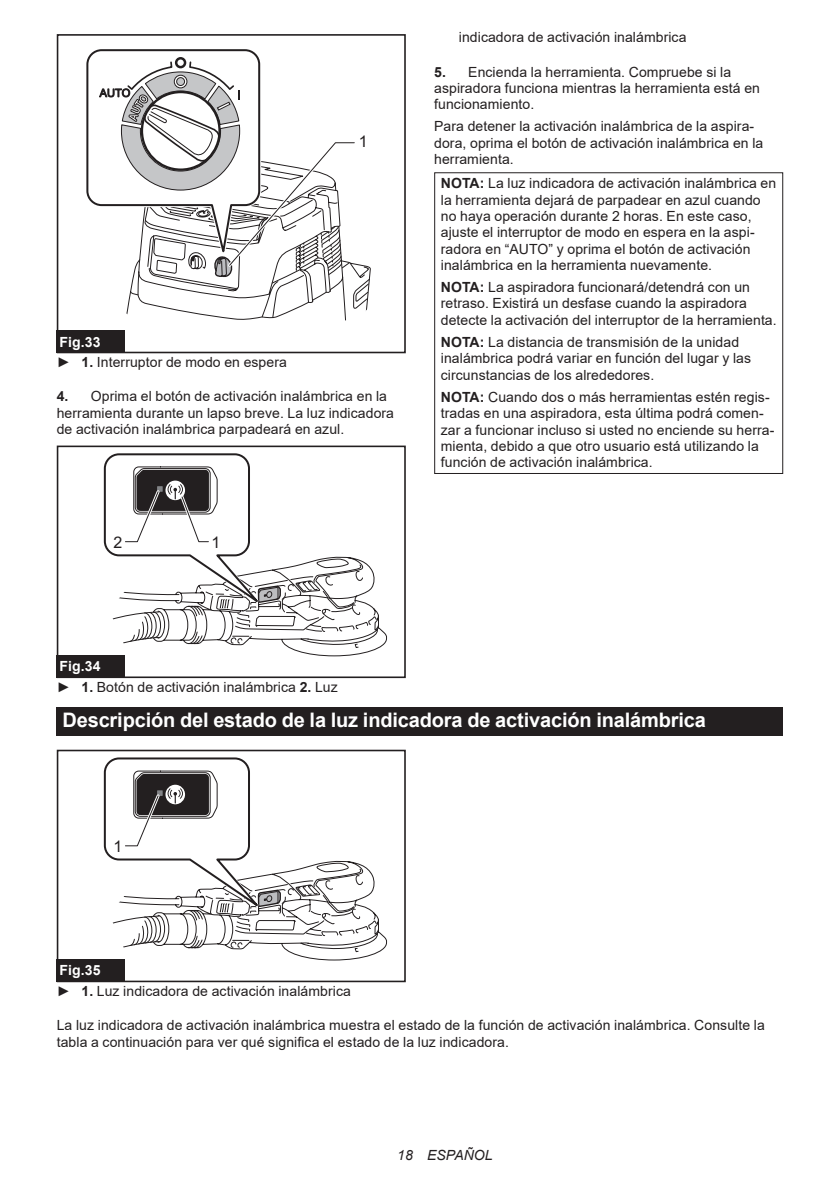
<style>
.page{position:relative;width:840px;height:1191px;background:#fff}
.page>*{position:absolute;margin:0;border:0;box-sizing:border-box;transform-origin:0 0}
.t1{font:700 20px "Arial";letter-spacing:-.01em;color:#fff}
.t2{font:16px "Arial";color:#231f20}
.t3{font:14px/16.4px "Arial";letter-spacing:.005em;color:#231f20}
.t4{font:italic 14px "Arial";letter-spacing:.005em;color:#231f20}
.s1{font-weight:700;color:#fff}
.s2{font-weight:700}
</style>
<div class="page">
<div style="left:57px;top:34px;width:348px;height:319px;border:2px solid #231f20"></div>
<svg style="left:86px;top:49px;width:284px;height:271px"></svg>
<div style="left:57px;top:330px;width:68px;height:23px;background:#231f20"></div>
<div style="left:57px;top:445px;width:348px;height:233px;border:2px solid #231f20"></div>
<svg style="left:103px;top:453px;width:284px;height:204px"></svg>
<div style="left:57px;top:655px;width:68px;height:23px;background:#231f20"></div>
<div style="left:434px;top:172px;width:348px;height:302px;border:1px solid #231f20"></div>
<div style="left:57px;top:707px;width:725px;height:28px;background:#231f20"></div>
<div style="left:57px;top:749px;width:348px;height:233px;border:2px solid #231f20"></div>
<svg style="left:103px;top:757px;width:284px;height:204px"></svg>
<div style="left:57px;top:959px;width:68px;height:23px;background:#231f20"></div>
<p class="t2" style="left:359px;top:131px;width:10px">1</p>
<p class="t3" style="left:57px;top:331px;width:231px;line-height:20.2px"><span class="s1">Fig.33<br></span>► <span class="s2">1.</span> Interruptor de modo en espera</p>
<p class="t3" style="left:57px;top:388px;width:338px"><span class="s2">4.</span> Oprima el botón de activación inalámbrica en la herramienta durante un lapso breve. La luz indicadora de activación inalámbrica parpadeará en azul.</p>
<p class="t2" style="left:113px;top:531px;width:10px">2</p>
<p class="t2" style="left:211px;top:531px;width:10px">1</p>
<p class="t3" style="left:458px;top:29px;width:229px">indicadora de activación inalámbrica</p>
<p class="t3" style="left:434px;top:63px;width:327px"><span class="s2">5.</span> Encienda la herramienta. Compruebe si la aspiradora funciona mientras la herramienta está en funcionamiento.</p>
<p class="t3" style="left:434px;top:118px;width:330px">Para detener la activación inalámbrica de la aspira&shy;dora, oprima el botón de activación inalámbrica en la herramienta.</p>
<p class="t3" style="left:440px;top:175px;width:337px"><span class="s2">NOTA:</span> La luz indicadora de activación inalámbrica en la herramienta dejará de parpadear en azul cuando no haya operación durante 2 horas. En este caso, ajuste el interruptor de modo en espera en la aspi&shy;radora en “AUTO” y oprima el botón de activación inalámbrica en la herramienta nuevamente.</p>
<p class="t3" style="left:440px;top:279px;width:337px"><span class="s2">NOTA:</span> La aspiradora funcionará/detendrá con un retraso. Existirá un desfase cuando la aspiradora detecte la activación del interruptor de la herramienta.</p>
<p class="t3" style="left:440px;top:334px;width:311px"><span class="s2">NOTA:</span> La distancia de transmisión de la unidad inalámbrica podrá variar en función del lugar y las circunstancias de los alrededores.</p>
<p class="t3" style="left:440px;top:388px;width:335px"><span class="s2">NOTA:</span> Cuando dos o más herramientas estén regis&shy;tradas en una aspiradora, esta última podrá comen&shy;zar a funcionar incluso si usted no enciende su herra&shy;mienta, debido a que otro usuario está utilizando la función de activación inalámbrica.</p>
<p class="t3" style="left:57px;top:656px;width:282px;line-height:20.2px"><span class="s1">Fig.34<br></span>► <span class="s2">1.</span> Botón de activación inalámbrica <span class="s2">2.</span> Luz</p>
<h1 class="t1" style="left:62px;top:706px;width:644px">Descripción del estado de la luz indicadora de activación inalámbrica</h1>
<p class="t2" style="left:113px;top:835px;width:10px">1</p>
<p class="t3" style="left:57px;top:960px;width:295px;line-height:20.2px"><span class="s1">Fig.35<br></span>► <span class="s2">1.</span> Luz indicadora de activación inalámbrica</p>
<p class="t3" style="left:57px;top:1017px;width:709px">La luz indicadora de activación inalámbrica muestra el estado de la función de activación inalámbrica. Consulte la tabla a continuación para ver qué significa el estado de la luz indicadora.</p>
<p class="t4" style="left:397px;top:1146px;width:97px">18 ESPAÑOL</p>
</div>
